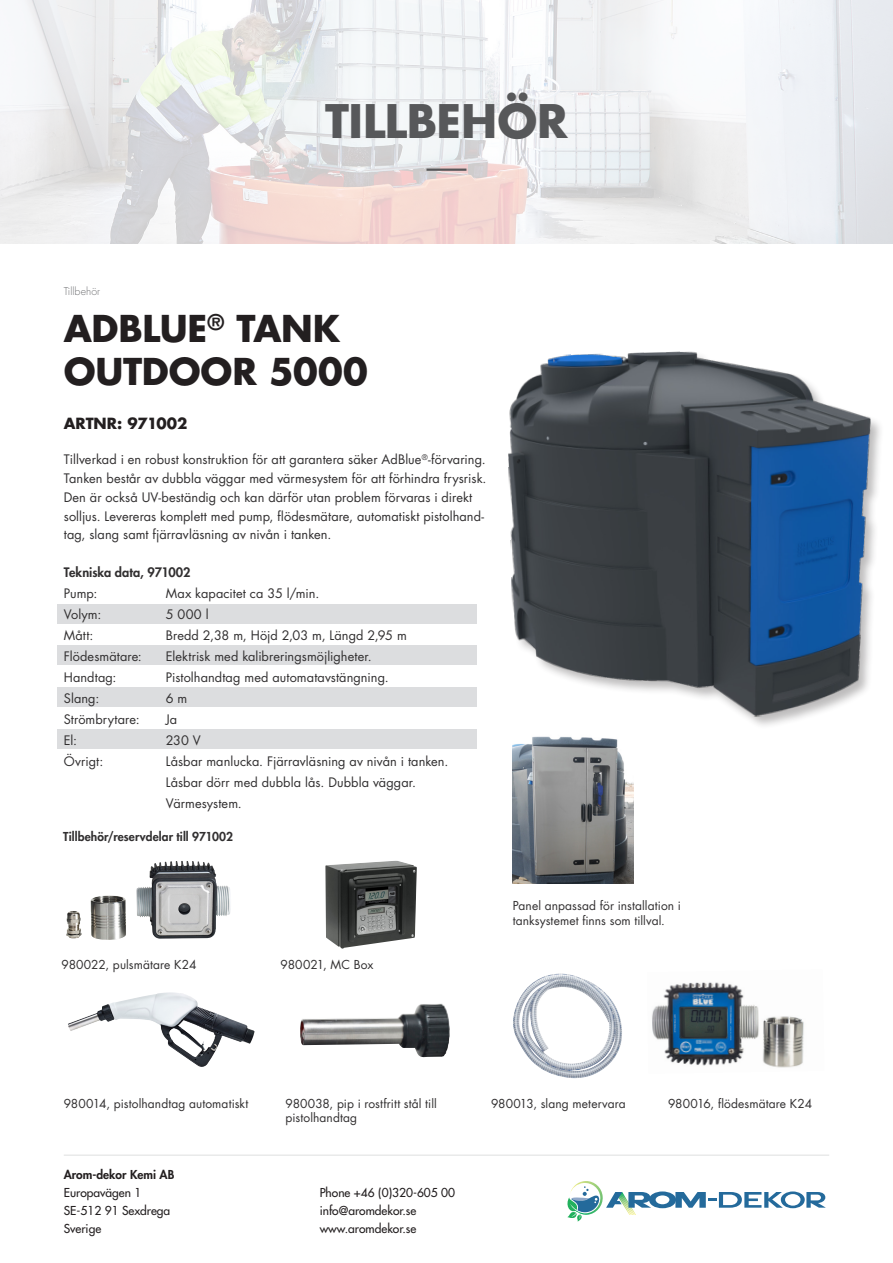
<style>
.page{position:relative;width:893px;height:1263px;background:#fff}
.page>*{position:absolute;margin:0;border:0;box-sizing:border-box;transform-origin:0 0}
.Produktrubrik{font:700 45px "Futura LT";letter-spacing:-.005em;color:#57585a}
.Produktrubrik-2{font:700 36px/43.2px "Futura Std";letter-spacing:-.005em;color:#231f20}
.Produktrubrik-3{font:700 15px "Futura Std";letter-spacing:-.005em;color:#231f20}
.Brödtext{font:12.75px/18.8px "Futura LT";letter-spacing:.005em;color:#312f30}
.Brödtext-2{font:12.75px/21px "Futura Std";letter-spacing:.005em;color:#312f30}
.Brödtext-3{font:800 12.75px "Futura Std";color:#312f30}
.Brödtext-4{font:12px/14.4px "Futura LT";letter-spacing:.005em;color:#312f30}
.t1{font:500 12px "Futura Std";color:#231f20}
.Brödtext-5{font:800 12px "Futura LT";letter-spacing:.01em;color:#312f30}
.Villkorstext{font:12px "Futura LT";letter-spacing:.01em;color:#312f30}
.t2{font:800 12px "Futura Std";color:#231f20}
.Produktområde{font:300 10.5px "Futura LT";letter-spacing:.005em;color:#6c6d70}
</style>
<div class="page">
<img style="left:508px;top:351px;width:370px;height:372px">
<div style="left:57px;top:604px;width:420px;height:19px;background:#dcdddf"></div>
<div style="left:57px;top:645px;width:420px;height:20px;background:#dcdddf"></div>
<div style="left:57px;top:687px;width:420px;height:19px;background:#dcdddf"></div>
<div style="left:57px;top:729px;width:420px;height:20px;background:#dcdddf"></div>
<img style="left:513px;top:974px;width:109px;height:104px">
<img style="left:68px;top:992px;width:186px;height:75px">
<img style="left:300px;top:1003px;width:150px;height:54px">
<img style="left:652px;top:982px;width:152px;height:86px">
<img style="left:513px;top:736px;width:121px;height:147px">
<img style="left:136px;top:861px;width:95px;height:78px">
<img style="left:325px;top:861px;width:92px;height:88px">
<svg style="left:0;top:0;width:893px;height:244px"></svg>
<hr style="left:426px;top:169px;width:40px;height:2px;background:#57585a">
<hr style="left:64px;top:1154px;width:765px;height:2px;background:#e9eaea">
<svg style="left:567px;top:1181px;width:259px;height:40px"></svg>
<p class="Produktrubrik" style="left:325px;top:91px;width:244px">TILLBEHÖR</p>
<p class="Produktområde" style="left:64px;top:285px;width:38px">Tillbehör</p>
<p class="Produktrubrik-2" style="left:64px;top:307px;width:306px">ADBLUE<sup>®</sup> TANK<br>OUTDOOR 5000</p>
<p class="Produktrubrik-3" style="left:64px;top:413px;width:125px">ARTNR: 971002</p>
<p class="Brödtext" style="left:64px;top:450px;width:424px">Tillverkad i en robust konstruktion för att garantera säker AdBlue<sup>®</sup>-förvaring.<br>Tanken består av dubbla väggar med värmesystem för att förhindra frysrisk.<br>Den är också UV-beständig och kan därför utan problem förvaras i direkt solljus. Levereras komplett med pump, flödesmätare, automatiskt pistolhand&shy;tag, slang samt fjärravläsning av nivån i tanken.</p>
<p class="Brödtext-3" style="left:64px;top:564px;width:128px">Tekniska data, 971002</p>
<p class="Brödtext-2" style="left:64px;top:583px;width:35px">Pump:</p>
<p class="Brödtext-2" style="left:166px;top:583px;width:155px">Max kapacitet ca 35 l/min.</p>
<p class="Brödtext-2" style="left:64px;top:604px;width:39px">Volym:</p>
<p class="Brödtext-2" style="left:166px;top:604px;width:44px">5 000 l</p>
<p class="Brödtext-2" style="left:64px;top:625px;width:31px">Mått:</p>
<p class="Brödtext-2" style="left:166px;top:625px;width:243px">Bredd 2,38 m, Höjd 2,03 m, Längd 2,95 m</p>
<p class="Brödtext-2" style="left:64px;top:646px;width:80px">Flödesmätare:</p>
<p class="Brödtext-2" style="left:166px;top:646px;width:208px">Elektrisk med kalibreringsmöjligheter.</p>
<p class="Brödtext-2" style="left:64px;top:667px;width:54px">Handtag:</p>
<p class="Brödtext-2" style="left:166px;top:667px;width:225px">Pistolhandtag med automatavstängning.</p>
<p class="Brödtext-2" style="left:64px;top:688px;width:37px">Slang:</p>
<p class="Brödtext-2" style="left:166px;top:688px;width:23px">6 m</p>
<p class="Brödtext-2" style="left:64px;top:709px;width:77px">Strömbrytare:</p>
<p class="Brödtext-2" style="left:166px;top:709px;width:13px">Ja</p>
<p class="Brödtext-2" style="left:64px;top:730px;width:15px">El:</p>
<p class="Brödtext-2" style="left:166px;top:730px;width:36px">230 V</p>
<p class="Brödtext-2" style="left:64px;top:751px;width:41px">Övrigt:</p>
<p class="Brödtext-2" style="left:166px;top:751px;width:284px">Låsbar manlucka. Fjärravläsning av nivån i tanken.</p>
<p class="Brödtext-2" style="left:166px;top:772px;width:252px">Låsbar dörr med dubbla lås. Dubbla väggar.<br>Värmesystem.</p>
<p class="Brödtext-5" style="left:63px;top:828px;width:171px">Tillbehör/reservdelar till 971002</p>
<p class="Brödtext-4" style="left:62px;top:958px;width:136px">980022, pulsmätare K24</p>
<p class="Brödtext-4" style="left:281px;top:958px;width:94px">980021, MC Box</p>
<p class="Brödtext-4" style="left:513px;top:899px;width:170px">Panel anpassad för installation i tanksystemet finns som tillval.</p>
<p class="Villkorstext" style="left:64px;top:1095px;width:186px">980014, pistolhandtag automatiskt</p>
<p class="Brödtext-4" style="left:286px;top:1096px;width:153px">980038, pip i rostfritt stål till pistolhandtag</p>
<p class="Brödtext-4" style="left:491px;top:1096px;width:136px">980013, slang metervara</p>
<p class="Brödtext-4" style="left:668px;top:1096px;width:146px">980016, flödesmätare K24</p>
<p class="t2" style="left:64px;top:1167px;width:112px">Arom-dekor Kemi AB</p>
<p class="t1" style="left:64px;top:1185px;width:79px">Europavägen 1</p>
<p class="t1" style="left:64px;top:1203px;width:108px">SE-512 91 Sexdrega</p>
<p class="t1" style="left:64px;top:1221px;width:39px">Sverige</p>
<p class="t1" style="left:320px;top:1185px;width:137px">Phone +46 (0)320-605 00</p>
<p class="t1" style="left:320px;top:1203px;width:98px">info@aromdekor.se</p>
<p class="t1" style="left:320px;top:1221px;width:98px">www.aromdekor.se</p>
</div>
